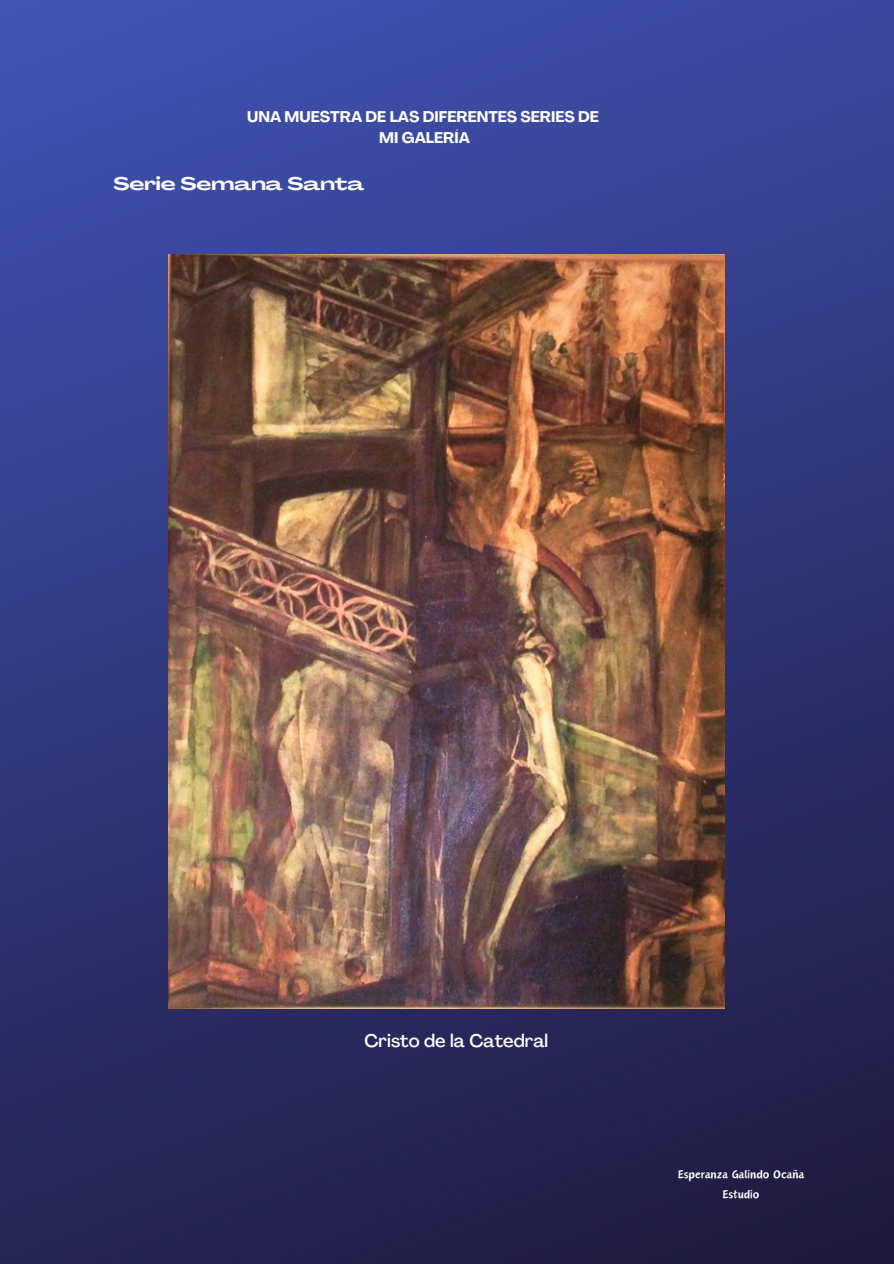
<style>
.page{position:relative;width:894px;height:1264px;background:#fff}
.page>*{position:absolute;margin:0;border:0;box-sizing:border-box;transform-origin:0 0}
.t1{font:500 18px "Agrandir";color:#fff}
.t2{font:700 18px "Agrandir Grand";color:#fff}
.t3{font:700 15.3px/21px "Agrandir";color:#fff;text-align:center}
.t4{font:14.7px/20.4px "Canva Oriental Brush";color:#fff;text-align:center}
</style>
<div class="page">
<img style="left:0;top:0;width:893px;height:1263px">
<img style="left:169px;top:255px;width:555px;height:753px">
<p class="t3" style="left:247px;top:107px;width:353px">UNA MUESTRA DE LAS DIFERENTES SERIES DE<br>MI GALERÍA</p>
<p class="t2" style="left:113px;top:176px;width:252px">Serie Semana Santa</p>
<p class="t1" style="left:364px;top:1033px;width:185px">Cristo de la Catedral</p>
<p class="t4" style="left:677px;top:1164px;width:128px">Esperanza Galindo Ocaña<br>Estudio</p>
</div>
